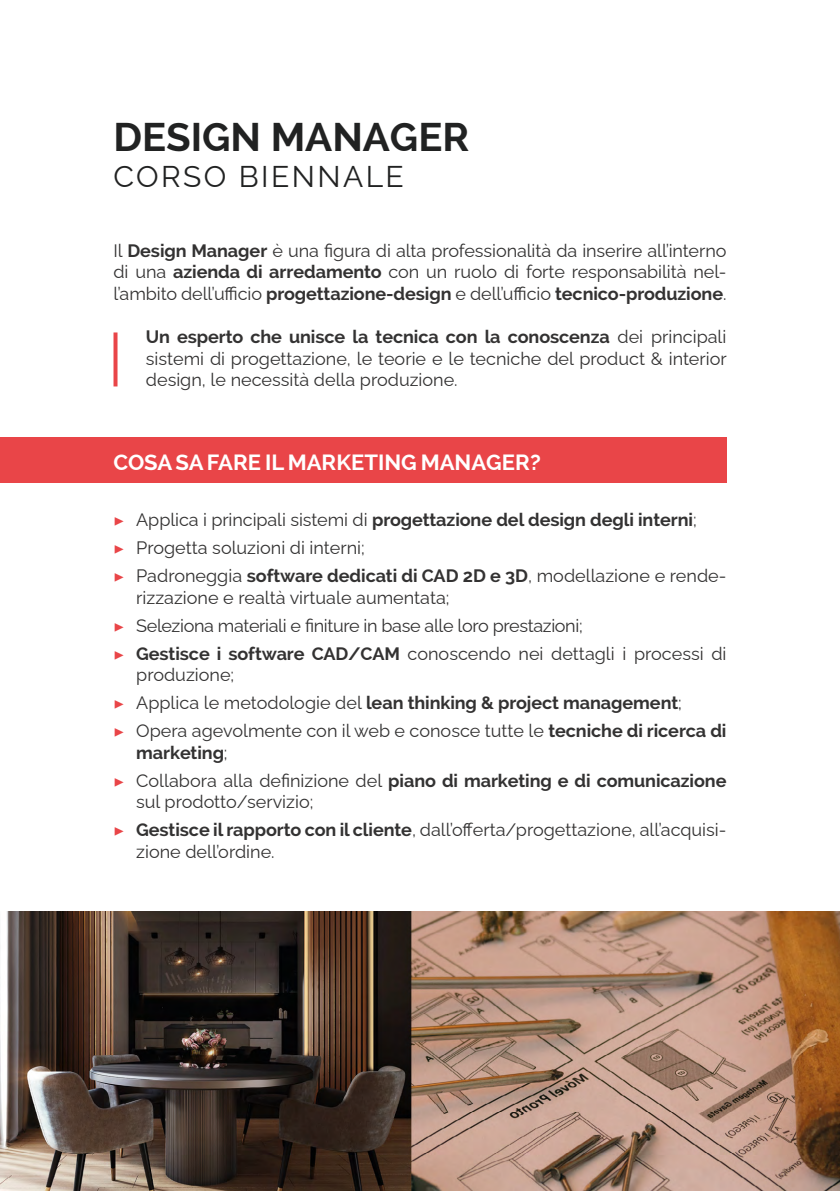
<style>
.page{position:relative;width:840px;height:1191px;background:#fff}
.page>*{position:absolute;margin:0;border:0;box-sizing:border-box;transform-origin:0 0}
.t1{font:700 40px "Raleway";color:#212222}
.t2{font:30px "Raleway";letter-spacing:.08em;color:#212222}
.t3{font:700 22px "Raleway";color:#fff}
.t4{font:18px/28px "Raleway";color:#333232}
.t5{font:700 18px/28px "Raleway";letter-spacing:-.005em;color:#333232}
.s1{font-weight:700}
.s2{font-family:"Minion Pro";color:#e94548}
.s3{font-weight:400}
.s4{font-family:"Minion Pro";font-weight:400;color:#e94548}
</style>
<div class="page">
<svg style="left:113px;top:332px;width:4px;height:54px"></svg>
<img style="left:0;top:911px;width:839px;height:280px">
<div style="left:0;top:437px;width:726px;height:46px;background:#e94548"></div>
<h1 class="t1" style="left:113px;top:114px;width:357px">DESIGN MANAGER</h1>
<h2 class="t2" style="left:113px;top:152px;width:292px">CORSO BIENNALE</h2>
<p class="t4" style="left:113px;top:238px;width:614px;line-height:21.6px;text-align:justify">Il <span class="s1">Design Manager</span> è una figura di alta professionalità da inserire all’interno di una <span class="s1">azienda di arredamento</span> con un ruolo di forte responsabilità nel&shy;l’ambito dell’ufficio <span class="s1">progettazione-design</span> e dell’ufficio <span class="s1">tecnico-produzione</span>.</p>
<p class="t4" style="left:146px;top:324px;width:582px;line-height:21.6px;text-align:justify"><span class="s1">Un esperto che unisce la tecnica con la conoscenza</span> dei principali sistemi di progettazione, le teorie e le tecniche del product &amp; interior design, le necessità della produzione.</p>
<p class="t3" style="left:113px;top:449px;width:428px">COSA SA FARE IL MARKETING MANAGER?</p>
<p class="t4" style="left:113px;top:503px;width:614px"><span class="s2">▶</span> Applica i principali sistemi di <span class="s1">progettazione del design degli interni</span>;<br><span class="s2">▶</span> Progetta soluzioni di interni;<br><span class="s2">▶</span> Padroneggia <span class="s1">software dedicati di CAD 2D e 3D</span>, modellazione e rende-</p>
<p class="t4" style="left:113px;top:581px;width:614px;text-indent:23px">rizzazione e realtà virtuale aumentata;<br><span class="s2">▶</span> Seleziona materiali e finiture in base alle loro prestazioni;<br><span class="s2">▶</span> <span class="s1">Gestisce i software CAD/CAM</span> conoscendo nei dettagli i processi di</p>
<p class="t4" style="left:113px;top:659px;width:614px;text-indent:23px">produzione;<br><span class="s2">▶</span> Applica le metodologie del <span class="s1">lean thinking &amp; project management</span>;<br><span class="s2">▶</span> Opera agevolmente con il web e conosce tutte le <span class="s1">tecniche di ricerca di</span></p>
<p class="t5" style="left:113px;top:738px;width:614px;text-indent:23px">marketing<span class="s3">;<br></span><span class="s4">▶</span> <span class="s3">Collabora alla definizione del</span> piano di marketing e di comunicazione</p>
<p class="t4" style="left:113px;top:786px;width:614px;text-indent:23px">sul prodotto/servizio;<br><span class="s2">▶</span> <span class="s1">Gestisce il rapporto con il cliente</span>, dall’offerta/progettazione, all’acquisi-</p>
<p class="t4" style="left:136px;top:835px;width:140px">zione dell’ordine.</p>
</div>
